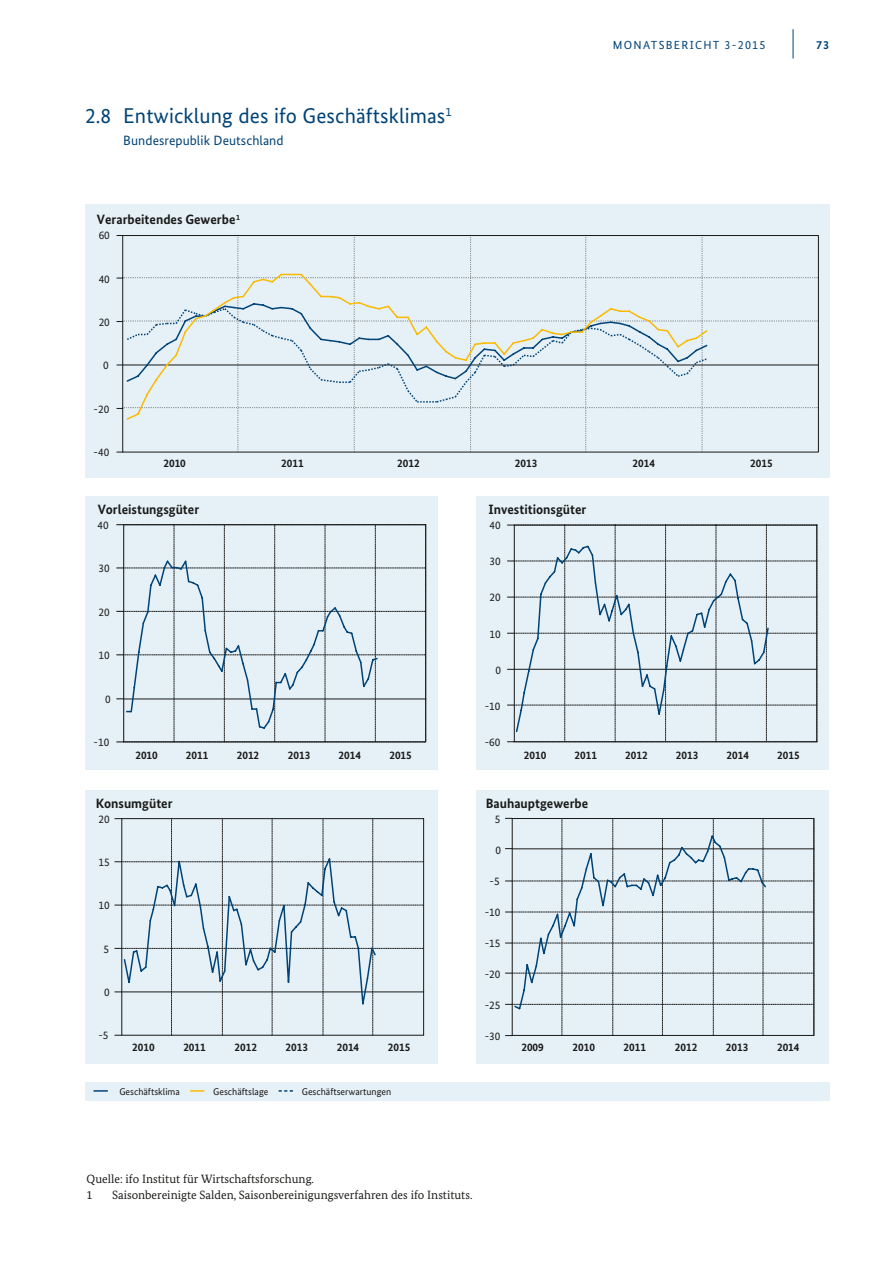
<style>
.page{position:relative;width:893px;height:1263px;background:#fff}
.page>*{position:absolute;margin:0;border:0;box-sizing:border-box;transform-origin:0 0}
.t1{font:21.3px "Bundes Sans";letter-spacing:.005em;color:#004377}
.t2{font:700 13.5px "Bundes Sans";color:#1a1a18}
.t3{font:13.5px "Bundes Sans";letter-spacing:.005em;color:#004377}
.t4{font:12px/15.8px "Bundes Serif";color:#1a1a18}
.t5{font:700 12px "Bundes Sans";color:#004377}
.t6{font:11.7px "Bundes Sans";letter-spacing:.11em;color:#004377}
.t7{font:700 11.25px "Bundes Sans";color:#1a1a18}
.t8{font:11.25px "Bundes Sans";color:#1a1a18}
.t9{font:9.75px "Bundes Sans";color:#1a1a18}
.s1{font-size:12px}
</style>
<div class="page">
<hr style="left:793px;top:29px;width:1px;height:30px;background:#004377">
<div style="left:85px;top:204px;width:744px;height:273px;background:#e5f0f7"></div>
<svg style="left:117px;top:235px;width:701px;height:218px"></svg>
<svg style="left:125px;top:272px;width:584px;height:149px"></svg>
<div style="left:85px;top:496px;width:353px;height:274px;background:#e5f0f7"></div>
<svg style="left:117px;top:524px;width:309px;height:219px"></svg>
<div style="left:476px;top:496px;width:353px;height:274px;background:#e5f0f7"></div>
<svg style="left:508px;top:525px;width:310px;height:217px"></svg>
<svg style="left:515px;top:544px;width:255px;height:189px"></svg>
<div style="left:85px;top:790px;width:353px;height:273px;background:#e5f0f7"></div>
<svg style="left:115px;top:818px;width:309px;height:218px"></svg>
<div style="left:476px;top:790px;width:353px;height:273px;background:#e5f0f7"></div>
<svg style="left:506px;top:818px;width:309px;height:217px"></svg>
<div style="left:85px;top:1083px;width:744px;height:18px;background:#e5f0f7"></div>
<svg style="left:94px;top:1090px;width:14px;height:2px"></svg>
<svg style="left:190px;top:1090px;width:14px;height:2px"></svg>
<svg style="left:279px;top:1090px;width:14px;height:2px"></svg>
<h1 class="t1" style="left:85px;top:103px;width:368px">2.8 Entwicklung des ifo Geschäftsklimas<sup>1</sup></h1>
<p class="t3" style="left:123px;top:132px;width:162px">Bundesrepublik Deutschland</p>
<p class="t2" style="left:97px;top:211px;width:145px">Verarbeitendes Gewerbe<sup>1</sup></p>
<p class="t8" style="left:99px;top:229px;width:13px">60</p>
<p class="t8" style="left:99px;top:272px;width:13px">40</p>
<p class="t8" style="left:99px;top:315px;width:13px">20</p>
<p class="t8" style="left:103px;top:359px;width:7px">0</p>
<p class="t8" style="left:94px;top:402px;width:17px">-20</p>
<p class="t8" style="left:94px;top:445px;width:17px">-40</p>
<p class="t6" style="left:613px;top:38px;width:154px">MONATSBERICHT <span class="s1">3-2015</span></p>
<p class="t5" style="left:816px;top:37px;width:15px">73</p>
<p class="t7" style="left:163px;top:456px;width:24px">2010</p>
<p class="t7" style="left:281px;top:456px;width:24px">2011</p>
<p class="t7" style="left:397px;top:456px;width:24px">2012</p>
<p class="t7" style="left:515px;top:456px;width:24px">2013</p>
<p class="t7" style="left:632px;top:456px;width:24px">2014</p>
<p class="t7" style="left:750px;top:456px;width:24px">2015</p>
<p class="t2" style="left:98px;top:501px;width:103px">Vorleistungsgüter</p>
<p class="t8" style="left:98px;top:518px;width:13px">40</p>
<p class="t8" style="left:99px;top:561px;width:13px">30</p>
<p class="t8" style="left:99px;top:605px;width:13px">20</p>
<p class="t8" style="left:99px;top:648px;width:13px">10</p>
<p class="t8" style="left:105px;top:692px;width:7px">0</p>
<p class="t8" style="left:94px;top:735px;width:17px">-10</p>
<p class="t7" style="left:135px;top:748px;width:24px">2010</p>
<p class="t7" style="left:186px;top:748px;width:24px">2011</p>
<p class="t7" style="left:237px;top:748px;width:24px">2012</p>
<p class="t7" style="left:288px;top:748px;width:24px">2013</p>
<p class="t7" style="left:339px;top:748px;width:24px">2014</p>
<p class="t7" style="left:389px;top:748px;width:24px">2015</p>
<p class="t2" style="left:96px;top:795px;width:78px">Konsumgüter</p>
<p class="t8" style="left:98px;top:812px;width:13px">20</p>
<p class="t8" style="left:98px;top:855px;width:13px">15</p>
<p class="t8" style="left:98px;top:899px;width:13px">10</p>
<p class="t8" style="left:103px;top:942px;width:7px">5</p>
<p class="t8" style="left:104px;top:985px;width:7px">0</p>
<p class="t8" style="left:98px;top:1028px;width:12px">-5</p>
<p class="t7" style="left:132px;top:1040px;width:24px">2010</p>
<p class="t7" style="left:183px;top:1040px;width:24px">2011</p>
<p class="t7" style="left:234px;top:1040px;width:24px">2012</p>
<p class="t7" style="left:286px;top:1040px;width:24px">2013</p>
<p class="t7" style="left:337px;top:1040px;width:24px">2014</p>
<p class="t7" style="left:388px;top:1040px;width:24px">2015</p>
<p class="t9" style="left:119px;top:1085px;width:62px">Geschäftsklima</p>
<p class="t9" style="left:213px;top:1085px;width:57px">Geschäftslage</p>
<p class="t9" style="left:302px;top:1085px;width:91px">Geschäftserwartungen</p>
<p class="t2" style="left:489px;top:501px;width:99px">Investitionsgüter</p>
<p class="t8" style="left:490px;top:518px;width:13px">40</p>
<p class="t8" style="left:490px;top:554px;width:13px">30</p>
<p class="t8" style="left:490px;top:591px;width:13px">20</p>
<p class="t8" style="left:490px;top:627px;width:13px">10</p>
<p class="t8" style="left:495px;top:663px;width:7px">0</p>
<p class="t8" style="left:485px;top:699px;width:17px">-10</p>
<p class="t8" style="left:485px;top:735px;width:17px">-60</p>
<p class="t7" style="left:524px;top:748px;width:24px">2010</p>
<p class="t7" style="left:575px;top:748px;width:24px">2011</p>
<p class="t7" style="left:625px;top:748px;width:24px">2012</p>
<p class="t7" style="left:676px;top:748px;width:24px">2013</p>
<p class="t7" style="left:727px;top:748px;width:24px">2014</p>
<p class="t7" style="left:777px;top:748px;width:24px">2015</p>
<p class="t2" style="left:486px;top:795px;width:104px">Bauhauptgewerbe</p>
<p class="t8" style="left:495px;top:812px;width:7px">5</p>
<p class="t8" style="left:496px;top:843px;width:7px">0</p>
<p class="t8" style="left:490px;top:874px;width:12px">-5</p>
<p class="t8" style="left:485px;top:905px;width:17px">-10</p>
<p class="t8" style="left:485px;top:936px;width:17px">-15</p>
<p class="t8" style="left:485px;top:967px;width:17px">-20</p>
<p class="t8" style="left:485px;top:998px;width:17px">-25</p>
<p class="t8" style="left:485px;top:1029px;width:17px">-30</p>
<p class="t7" style="left:521px;top:1040px;width:24px">2009</p>
<p class="t7" style="left:572px;top:1040px;width:24px">2010</p>
<p class="t7" style="left:624px;top:1040px;width:24px">2011</p>
<p class="t7" style="left:675px;top:1040px;width:24px">2012</p>
<p class="t7" style="left:726px;top:1040px;width:24px">2013</p>
<p class="t7" style="left:777px;top:1040px;width:24px">2014</p>
<p class="t4" style="left:87px;top:1171px;width:229px">Quelle: ifo Institut für Wirtschaftsforschung.<br>1</p>
<p class="t4" style="left:112px;top:1187px;width:362px">Saisonbereinigte Salden, Saisonbereinigungsverfahren des ifo Instituts.</p>
</div>
